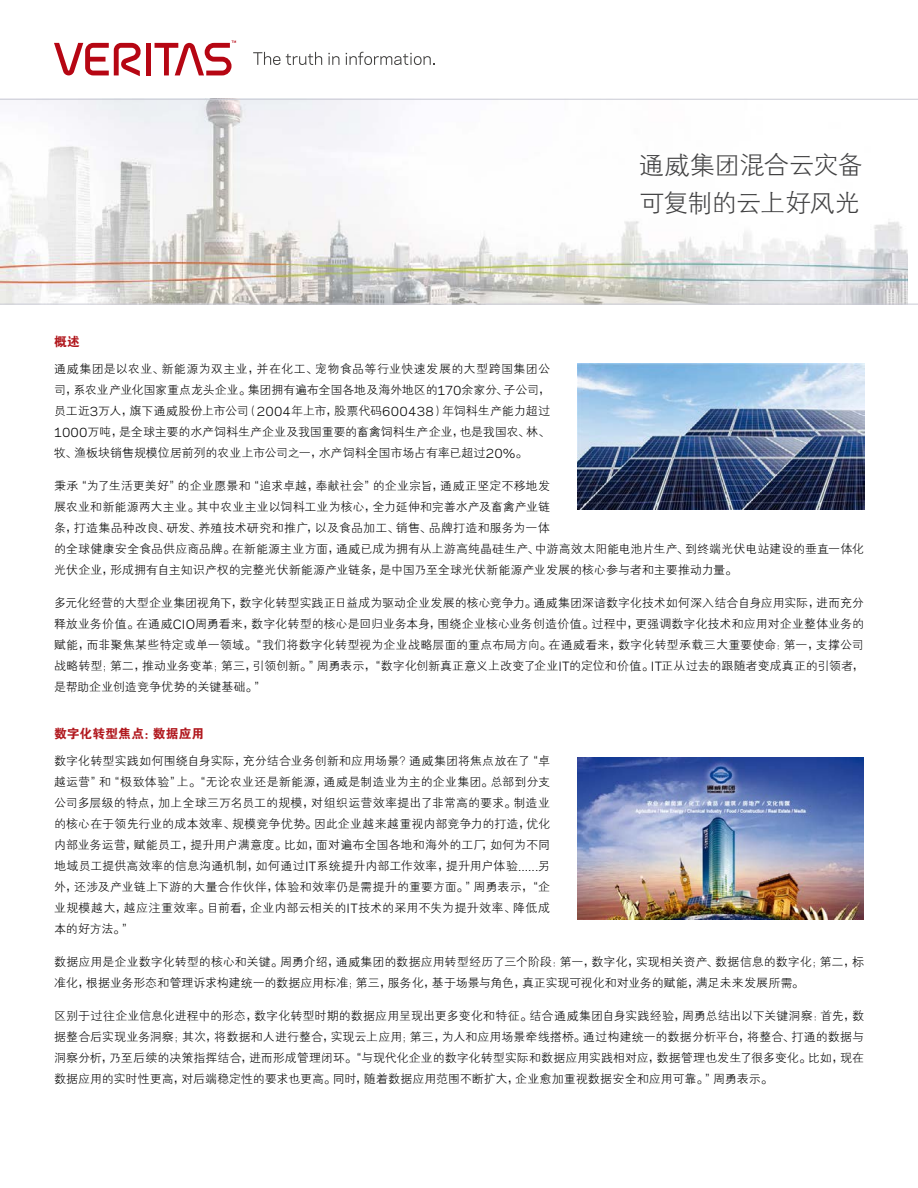
<style>
.page{position:relative;width:918px;height:1188px;background:#fff}
.page>*{position:absolute;margin:0;border:0;box-sizing:border-box;transform-origin:0 0}
.t1{font:25.5px/37.5px "FZXH1 JW GB1 0";letter-spacing:-.045em;color:#414142}
.t2{font:12.75px "FZDHTJW GB1 0";letter-spacing:.01em;color:#b1181e}
.t3{font:12px/21px "FZXH1 JW GB1 0";color:#000;text-align:justify}
.s1{font-family:"Polaris"}
</style>
<div class="page">
<img style="left:0;top:100px;width:908px;height:204px">
<svg style="left:253px;top:52px;width:69px;height:13px"></svg>
<svg style="left:328px;top:53px;width:11px;height:12px"></svg>
<svg style="left:346px;top:52px;width:89px;height:13px"></svg>
<hr style="left:146px;top:43px;width:4px;height:32px;background:#b60613">
<svg style="left:54px;top:43px;width:87px;height:33px"></svg>
<svg style="left:155px;top:40px;width:81px;height:35px"></svg>
<hr style="left:0;top:99px;width:918px;height:1px;background:#c9cad4">
<hr style="left:0;top:304px;width:918px;height:1px;background:#c9cad4">
<img style="left:577px;top:363px;width:287px;height:146px">
<img style="left:577px;top:758px;width:287px;height:162px">
<h1 class="t1" style="left:639px;top:147px;width:225px">通威集团混合云灾备可复制的云上好风光</h1>
<p class="t2" style="left:54px;top:335px;width:27px">概述</p>
<p class="t3" style="left:54px;top:359px;width:498px">通威集团是以农业、新能源为双主业，并在化工、宠物食品等行业快速发展的大型跨国集团公司，系农业产业化国家重点龙头企业。集团拥有遍布全国各地及海外地区的<span class="s1">170</span>余家分、子公司，员工近<span class="s1">3</span>万人，旗下通威股份上市公司（<span class="s1">2004</span>年上市，股票代码<span class="s1">600438</span>）年饲料生产能力超过<span class="s1">1000</span>万吨，是全球主要的水产饲料生产企业及我国重要的畜禽饲料生产企业，也是我国农、林、牧、渔板块销售规模位居前列的农业上市公司之一，水产饲料全国市场占有率已超过<span class="s1">20%</span>。</p>
<p class="t3" style="left:54px;top:476px;width:811px;text-align:left">秉承“为了生活更美好”的企业愿景和“追求卓越，奉献社会”的企业宗旨，通威正坚定不移地发<br>展农业和新能源两大主业。其中农业主业以饲料工业为核心，全力延伸和完善水产及畜禽产业链<br>条，打造集品种改良、研发、养殖技术研究和推广，以及食品加工、销售、品牌打造和服务为一体<br>的全球健康安全食品供应商品牌。在新能源主业方面，通威已成为拥有从上游高纯晶硅生产、中游高效太阳能电池片生产、到终端光伏电站建设的垂直一体化光伏企业，形成拥有自主知识产权的完整光伏新能源产业链条，是中国乃至全球光伏新能源产业发展的核心参与者和主要推动力量。</p>
<p class="t3" style="left:54px;top:593px;width:812px">多元化经营的大型企业集团视角下，数字化转型实践正日益成为驱动企业发展的核心竞争力。通威集团深谙数字化技术如何深入结合自身应用实际，进而充分释放业务价值。在通威<span class="s1">CIO</span>周勇看来，数字化转型的核心是回归业务本身，围绕企业核心业务创造价值。过程中，更强调数字化技术和应用对企业整体业务的赋能，而非聚焦某些特定或单一领域。“我们将数字化转型视为企业战略层面的重点布局方向。在通威看来，数字化转型承载三大重要使命：第一，支撑公司战略转型；第二，推动业务变革；第三，引领创新。”周勇表示，“数字化创新真正意义上改变了企业<span class="s1">IT</span>的定位和价值。<span class="s1">IT</span>正从过去的跟随者变成真正的引领者，是帮助企业创造竞争优势的关键基础。”</p>
<p class="t2" style="left:54px;top:727px;width:152px">数字化转型焦点：数据应用</p>
<p class="t3" style="left:54px;top:751px;width:498px">数字化转型实践如何围绕自身实际，充分结合业务创新和应用场景？通威集团将焦点放在了“卓越运营”和“极致体验”上。“无论农业还是新能源，通威是制造业为主的企业集团。总部到分支公司多层级的特点，加上全球三万名员工的规模，对组织运营效率提出了非常高的要求。制造业的核心在于领先行业的成本效率、规模竞争优势。因此企业越来越重视内部竞争力的打造，优化内部业务运营，赋能员工，提升用户满意度。比如，面对遍布全国各地和海外的工厂，如何为不同地域员工提供高效率的信息沟通机制，如何通过<span class="s1">IT</span>系统提升内部工作效率，提升用户体验<span class="s1">......</span>另外，还涉及产业链上下游的大量合作伙伴，体验和效率仍是需提升的重要方面。”周勇表示，“企业规模越大，越应注重效率。目前看，企业内部云相关的<span class="s1">IT</span>技术的采用不失为提升效率、降低成本的好方法。”</p>
<p class="t3" style="left:54px;top:952px;width:812px">数据应用是企业数字化转型的核心和关键。周勇介绍，通威集团的数据应用转型经历了三个阶段：第一，数字化，实现相关资产、数据信息的数字化；第二，标准化，根据业务形态和管理诉求构建统一的数据应用标准；第三，服务化，基于场景与角色，真正实现可视化和对业务的赋能，满足未来发展所需。</p>
<p class="t3" style="left:54px;top:1006px;width:812px">区别于过往企业信息化进程中的形态，数字化转型时期的数据应用呈现出更多变化和特征。结合通威集团自身实践经验，周勇总结出以下关键洞察：首先，数据整合后实现业务洞察；其次，将数据和人进行整合，实现云上应用；第三，为人和应用场景牵线搭桥。通过构建统一的数据分析平台，将整合、打通的数据与洞察分析，乃至后续的决策指挥结合，进而形成管理闭环。“与现代化企业的数字化转型实际和数据应用实践相对应，数据管理也发生了很多变化。比如，现在数据应用的实时性更高，对后端稳定性的要求也更高。同时，随着数据应用范围不断扩大，企业愈加重视数据安全和应用可靠。”周勇表示。</p>
</div>
